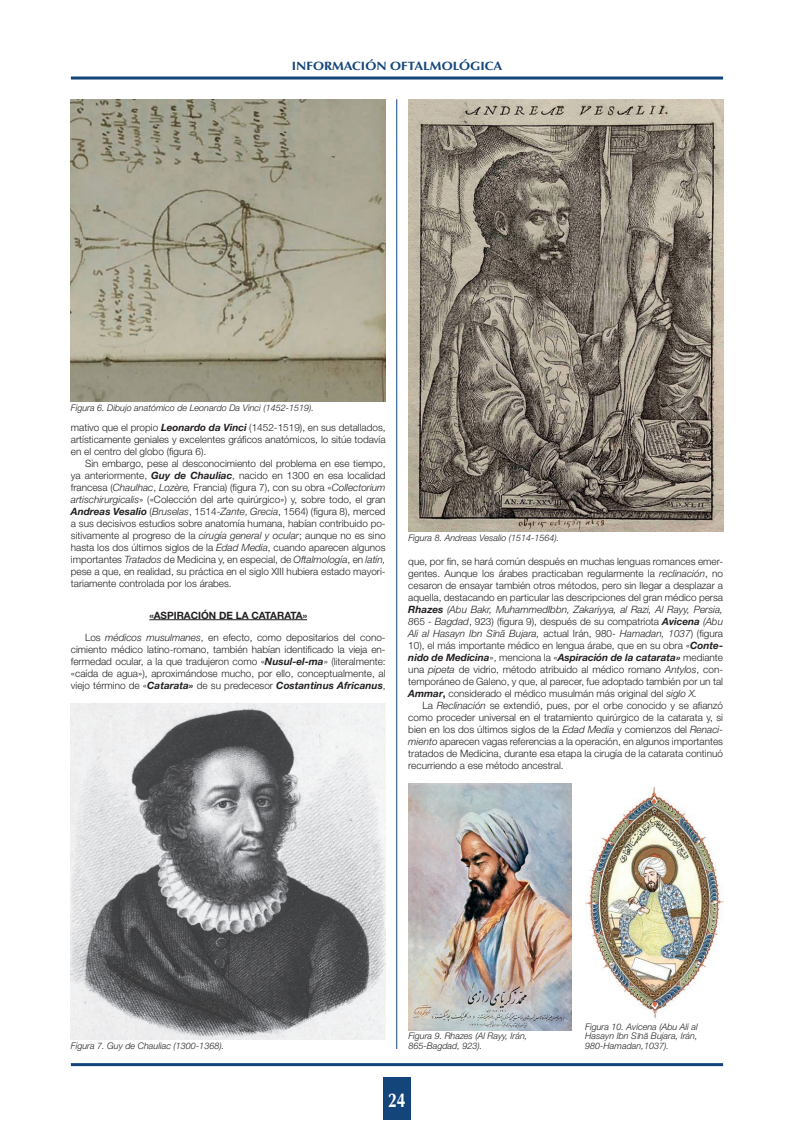
<style>
.page{position:relative;width:794px;height:1134px;background:#fff}
.page>*{position:absolute;margin:0;border:0;box-sizing:border-box;transform-origin:0 0}
.t1{font:700 20px "Optima LT Std";color:#fff;scale:.8 1}
.t2{font:700 12px "Optima LT Std";color:#13457b;scale:1.1 1}
.t3{font:300 10px/12px "Helvetica Neue LT Std";color:#231f20;text-align:justify}
.t4{font:700 10px "Helvetica Neue LT Std";color:#231f20}
.t5{font:italic 300 9px/9.5px "Helvetica Neue LT Std";color:#231f20;text-align:justify}
.s1{font-weight:700;font-style:italic}
.s2{font-style:italic}
.s3{font-family:"Helvetica";font-style:italic}
.s4{font-weight:700}
.s5{font-family:"Helvetica"}
</style>
<div class="page">
<div style="left:383px;top:1078px;width:28px;height:42px;background:#13457b"></div>
<hr style="left:71px;top:77px;width:652px;height:3px;background:#13457b">
<hr style="left:71px;top:1063px;width:652px;height:3px;background:#13457b">
<hr style="left:149px;top:619px;width:158px;height:1px;background:#231f20">
<hr style="left:396px;top:99px;width:1px;height:950px;background:#13457b">
<img style="left:71px;top:99px;width:315px;height:303px">
<img style="left:71px;top:704px;width:315px;height:336px">
<img style="left:408px;top:99px;width:315px;height:433px">
<img style="left:586px;top:786px;width:137px;height:233px">
<img style="left:408px;top:784px;width:163px;height:246px">
<p class="t2" style="left:292px;top:59px;width:193px">INFORMACIÓN OFTALMOLÓGICA</p>
<p class="t5" style="left:71px;top:403px;width:244px">Figura 6. Dibujo anatómico de Leonardo Da Vinci (1452-1519).</p>
<p class="t3" style="left:71px;top:421px;width:316px">mativo que el propio <span class="s1">Leonardo da Vinci</span> (1452-1519), en sus detallados, artísticamente geniales y excelentes gráficos anatómicos, lo sitúe todavía en el centro del globo (figura 6).</p>
<p class="t3" style="left:71px;top:457px;width:316px;text-indent:14px">Sin embargo, pese al desconocimiento del problema en ese tiempo, ya anteriormente, <span class="s1">Guy de Chauliac</span>, nacido en 1300 en esa localidad francesa (<span class="s2">Chaulhac</span>, <span class="s2">Lozère,</span> Francia) (figura 7), con su obra «<span class="s2">Collectorium artischirurgicalis</span>» («Colección del arte quirúrgico») y, sobre todo, el gran <span class="s1">Andreas Vesalio</span> (<span class="s2">Bruselas</span>, 1514-<span class="s2">Zante</span>, <span class="s2">Grecia</span>, 1564) (figura 8), merced a sus decisivos estudios sobre anatomía humana, habían contribuido po&shy;sitivamente al progreso de la <span class="s2">cirugía general y ocular</span>; aunque no es sino hasta los dos últimos siglos de la <span class="s2">Edad Media</span>, cuando aparecen algunos importantes <span class="s2">Tratados</span> de Medicina y, en especial, de <span class="s2">Oftalmología</span>, en <span class="s2">latín, </span>pese a que, en realidad, su práctica en el siglo XIII hubiera estado mayori&shy;tariamente controlada por los árabes.</p>
<p class="t4" style="left:149px;top:609px;width:159px">«ASPIRACIÓN DE LA CATARATA»</p>
<p class="t3" style="left:71px;top:631px;width:316px;text-indent:14px">Los <span class="s2">médicos musulmanes</span>, en efecto, como depositarios del cono&shy;cimiento médico latino-romano, también habían identificado la vieja en&shy;fermedad ocular, a la que tradujeron como «<span class="s1">Nusul-el-ma</span>» (literalmente: «caída de agua»), aproximándose mucho, por ello, conceptualmente, al viejo término de «<span class="s1">Catarata»</span> de su predecesor <span class="s1">Costantinus Africanus</span>,</p>
<p class="t5" style="left:408px;top:533px;width:153px">Figura 8. Andreas Vesalio (1514-1564).</p>
<p class="t3" style="left:408px;top:556px;width:316px">que, por fin, se hará común después en muchas lenguas romances emer&shy;gentes. Aunque los árabes practicaban regularmente la <span class="s2">reclinación</span>, no cesaron de ensayar también otros métodos, pero sin llegar a desplazar a aquella, destacando en particular las descripciones del gran médico persa <span class="s1">Rhazes</span> <span class="s2">(Abu Bakr, MuhammedIbbn, Zakariyya, al Razi, Al Rayy, Persia, 8</span>65 - <span class="s2">Bagdad</span>, 923) (figura 9), después de su compatriota <span class="s1">Avicena</span> <span class="s2">(Abu Ali al Hasayn Ibn S</span><span class="s3">ĩ</span><span class="s2">nã Bujara,</span> actual Irán, 980- <span class="s2">Hamadan, 1037</span>) (figura 10), el más importante médico en lengua árabe, que en su obra «<span class="s1">Conte&shy;nido de Medicina</span>», menciona la «<span class="s1">Aspiración de la catarata»</span> mediante una <span class="s2">pipeta</span> de vidrio, método atribuido al médico romano <span class="s2">Antylos</span>, con&shy;temporáneo de Galeno, y que, al parecer, fue adoptado también por un tal <span class="s1">Ammar</span><span class="s4">,</span> considerado el médico musulmán más original del <span class="s2">siglo X.</span></p>
<p class="t3" style="left:408px;top:700px;width:316px;text-indent:14px">La <span class="s2">Reclinación</span> se extendió, pues, por el orbe conocido y se afianzó como proceder universal en el tratamiento quirúrgico de la catarata y, si bien en los dos últimos siglos de la <span class="s2">Edad Media</span> y comienzos del <span class="s2">Renaci&shy;miento</span> aparecen vagas referencias a la operación, en algunos importantes tratados de Medicina, durante esa etapa la cirugía de la catarata continuó recurriendo a ese método ancestral.</p>
<p class="t5" style="left:71px;top:1041px;width:155px">Figura 7. Guy de Chauliac (1300-1368).</p>
<p class="t5" style="left:408px;top:1031px;width:121px">Figura 9. Rhazes (Al Rayy, Irán,<br>865-Bagdad, 923).</p>
<p class="t5" style="left:585px;top:1022px;width:114px">Figura 10. Avicena (Abu Ali al Hasayn Ibn S<span class="s5">ĩ</span>nã Bujara, Irán, 980-Hamadan,1037).</p>
<h1 class="t1" style="left:388px;top:1088px;width:24px">24</h1>
</div>
